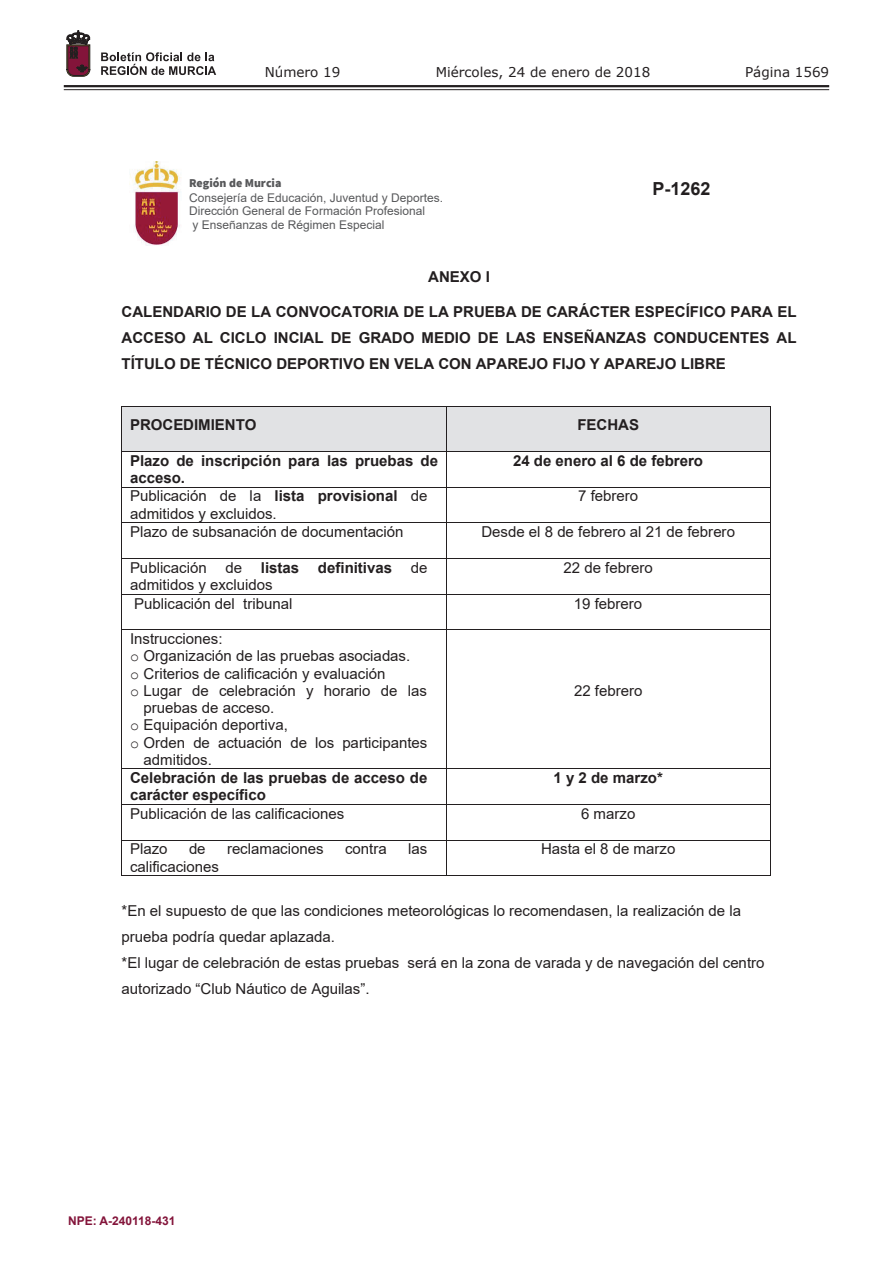
<style>
.page{position:relative;width:893px;height:1263px;background:#fff}
.page>*{position:absolute;margin:0;border:0;box-sizing:border-box;transform-origin:0 0}
.t1{font:700 18px "Arial";color:#231f20}
.t2{font:15px/25.8px "Arial";color:#231f20}
.t3{font:700 15px/25.8px "Arial";color:#231f20}
.t4{font:13.5px "Verdana";color:#231f20}
.t5{font:12px/13.8px "Arial";color:#57585a}
.t6{font:700 12px "Arial";color:#83143a}
.t7{font:900 12px "Source Sans Pro";color:#57585a}
.s1{font-weight:700}
.s2{font-family:"Courier New"}
</style>
<div class="page">
<hr style="left:64px;top:85px;width:765px;height:2px;background:#231f20">
<hr style="left:64px;top:89px;width:765px;height:1px;background:#231f20">
<svg style="left:101px;top:52px;width:115px;height:23px"></svg>
<svg style="left:67px;top:31px;width:23px;height:45px"></svg>
<div style="left:122px;top:407px;width:324px;height:44px;background:#e1e2e4"></div>
<div style="left:446px;top:407px;width:324px;height:44px;background:#e1e2e4"></div>
<hr style="left:122px;top:406px;width:649px;height:1px;background:#231f20">
<hr style="left:122px;top:407px;width:1px;height:44px;background:#231f20">
<hr style="left:446px;top:407px;width:1px;height:44px;background:#231f20">
<hr style="left:770px;top:407px;width:1px;height:44px;background:#231f20">
<hr style="left:122px;top:451px;width:649px;height:1px;background:#231f20">
<hr style="left:122px;top:452px;width:1px;height:35px;background:#231f20">
<hr style="left:446px;top:452px;width:1px;height:35px;background:#231f20">
<hr style="left:770px;top:452px;width:1px;height:35px;background:#231f20">
<hr style="left:122px;top:487px;width:649px;height:1px;background:#231f20">
<hr style="left:122px;top:487px;width:1px;height:35px;background:#231f20">
<hr style="left:446px;top:487px;width:1px;height:35px;background:#231f20">
<hr style="left:770px;top:487px;width:1px;height:35px;background:#231f20">
<hr style="left:122px;top:522px;width:649px;height:1px;background:#231f20">
<hr style="left:122px;top:523px;width:1px;height:35px;background:#231f20">
<hr style="left:446px;top:523px;width:1px;height:35px;background:#231f20">
<hr style="left:770px;top:523px;width:1px;height:35px;background:#231f20">
<hr style="left:122px;top:558px;width:649px;height:1px;background:#231f20">
<hr style="left:122px;top:559px;width:1px;height:35px;background:#231f20">
<hr style="left:446px;top:559px;width:1px;height:35px;background:#231f20">
<hr style="left:770px;top:559px;width:1px;height:35px;background:#231f20">
<hr style="left:122px;top:594px;width:649px;height:1px;background:#231f20">
<hr style="left:122px;top:595px;width:1px;height:34px;background:#231f20">
<hr style="left:446px;top:595px;width:1px;height:34px;background:#231f20">
<hr style="left:770px;top:595px;width:1px;height:34px;background:#231f20">
<hr style="left:122px;top:629px;width:649px;height:1px;background:#231f20">
<hr style="left:122px;top:630px;width:1px;height:138px;background:#231f20">
<hr style="left:446px;top:630px;width:1px;height:138px;background:#231f20">
<hr style="left:770px;top:630px;width:1px;height:138px;background:#231f20">
<hr style="left:122px;top:768px;width:649px;height:1px;background:#231f20">
<hr style="left:122px;top:769px;width:1px;height:35px;background:#231f20">
<hr style="left:446px;top:769px;width:1px;height:35px;background:#231f20">
<hr style="left:770px;top:769px;width:1px;height:35px;background:#231f20">
<hr style="left:122px;top:804px;width:649px;height:1px;background:#231f20">
<hr style="left:122px;top:805px;width:1px;height:35px;background:#231f20">
<hr style="left:446px;top:805px;width:1px;height:35px;background:#231f20">
<hr style="left:770px;top:805px;width:1px;height:35px;background:#231f20">
<hr style="left:122px;top:840px;width:649px;height:1px;background:#231f20">
<hr style="left:122px;top:840px;width:1px;height:36px;background:#231f20">
<hr style="left:122px;top:875px;width:324px;height:1px;background:#231f20">
<hr style="left:446px;top:840px;width:1px;height:36px;background:#231f20">
<hr style="left:446px;top:875px;width:324px;height:1px;background:#231f20">
<hr style="left:770px;top:840px;width:1px;height:36px;background:#231f20">
<img style="left:129px;top:162px;width:52px;height:84px">
<p class="t4" style="left:265px;top:62px;width:77px">Número 19</p>
<p class="t4" style="left:436px;top:62px;width:216px">Miércoles, 24 de enero de 2018</p>
<p class="t4" style="left:745px;top:62px;width:86px">Página 1569</p>
<p class="t7" style="left:189px;top:175px;width:94px">Región de Murcia</p>
<p class="t5" style="left:189px;top:190px;width:256px">Consejería de Educación, Juventud y Deportes.<br>Dirección General de Formación Profesional<br>y Enseñanzas de Régimen Especial</p>
<p class="t1" style="left:653px;top:176px;width:59px">P-1262</p>
<p class="t3" style="left:428px;top:264px;width:63px">ANEXO I</p>
<p class="t3" style="left:122px;top:299px;width:677px;text-align:justify">CALENDARIO DE LA CONVOCATORIA DE LA PRUEBA DE CARÁCTER ESPECÍFICO PARA EL ACCESO AL CICLO INCIAL DE GRADO MEDIO DE LAS ENSEÑANZAS CONDUCENTES AL TÍTULO DE TÉCNICO DEPORTIVO EN VELA CON APAREJO FIJO Y APAREJO LIBRE</p>
<p class="t3" style="left:130px;top:412px;width:128px">PROCEDIMIENTO</p>
<p class="t3" style="left:577px;top:412px;width:63px">FECHAS</p>
<p class="t3" style="left:130px;top:452px;width:310px;line-height:17.2px">Plazo de inscripción para las pruebas de acceso.</p>
<p class="t3" style="left:513px;top:448px;width:192px">24 de enero al 6 de febrero</p>
<p class="t2" style="left:130px;top:487px;width:299px;line-height:17.2px">Publicación de la <span class="s1">lista provisional</span> de admitidos y excluidos.</p>
<p class="t2" style="left:578px;top:483px;width:62px">7 febrero</p>
<p class="t2" style="left:130px;top:519px;width:275px">Plazo de subsanación de documentación</p>
<p class="t2" style="left:481px;top:519px;width:255px">Desde el 8 de febrero al 21 de febrero</p>
<p class="t2" style="left:130px;top:559px;width:299px;line-height:17.2px">Publicación de <span class="s1">listas definitivas</span> de admitidos y excluidos</p>
<p class="t2" style="left:564px;top:554px;width:91px">22 de febrero</p>
<p class="t2" style="left:134px;top:590px;width:160px">Publicación del tribunal</p>
<p class="t2" style="left:574px;top:590px;width:70px">19 febrero</p>
<p class="t2" style="left:130px;top:626px;width:94px">Instrucciones:</p>
<p class="t2" style="left:130px;top:643px;width:282px"><span class="s2">o</span> Organización de las pruebas asociadas.</p>
<p class="t2" style="left:130px;top:660px;width:257px"><span class="s2">o</span> Criterios de calificación y evaluación</p>
<p class="t2" style="left:130px;top:678px;width:299px"><span class="s2">o</span> Lugar de celebración y horario de las</p>
<p class="t2" style="left:143px;top:695px;width:132px">pruebas de acceso.</p>
<p class="t2" style="left:130px;top:712px;width:159px"><span class="s2">o</span> Equipación deportiva,</p>
<p class="t2" style="left:130px;top:729px;width:299px"><span class="s2">o</span> Orden de actuación de los participantes</p>
<p class="t2" style="left:143px;top:747px;width:70px">admitidos.</p>
<p class="t2" style="left:574px;top:678px;width:70px">22 febrero</p>
<p class="t3" style="left:130px;top:769px;width:299px;line-height:17.2px">Celebración de las pruebas de acceso de carácter específico</p>
<p class="t3" style="left:554px;top:765px;width:111px">1 y 2 de marzo*</p>
<p class="t2" style="left:130px;top:800px;width:216px">Publicación de las calificaciones</p>
<p class="t2" style="left:581px;top:800px;width:56px">6 marzo</p>
<p class="t2" style="left:130px;top:836px;width:39px">Plazo</p>
<p class="t2" style="left:189px;top:836px;width:18px">de</p>
<p class="t2" style="left:227px;top:836px;width:98px">reclamaciones</p>
<p class="t2" style="left:345px;top:836px;width:43px">contra</p>
<p class="t2" style="left:408px;top:836px;width:21px">las</p>
<p class="t2" style="left:130px;top:853px;width:91px">calificaciones</p>
<p class="t2" style="left:541px;top:836px;width:136px">Hasta el 8 de marzo</p>
<p class="t2" style="left:122px;top:898px;width:644px">*En el supuesto de que las condiciones meteorológicas lo recomendasen, la realización de la prueba podría quedar aplazada.<br>*El lugar de celebración de estas pruebas será en la zona de varada y de navegación del centro autorizado “Club Náutico de Aguilas”.</p>
<p class="t6" style="left:68px;top:1212px;width:109px">NPE: A-240118-431</p>
</div>
